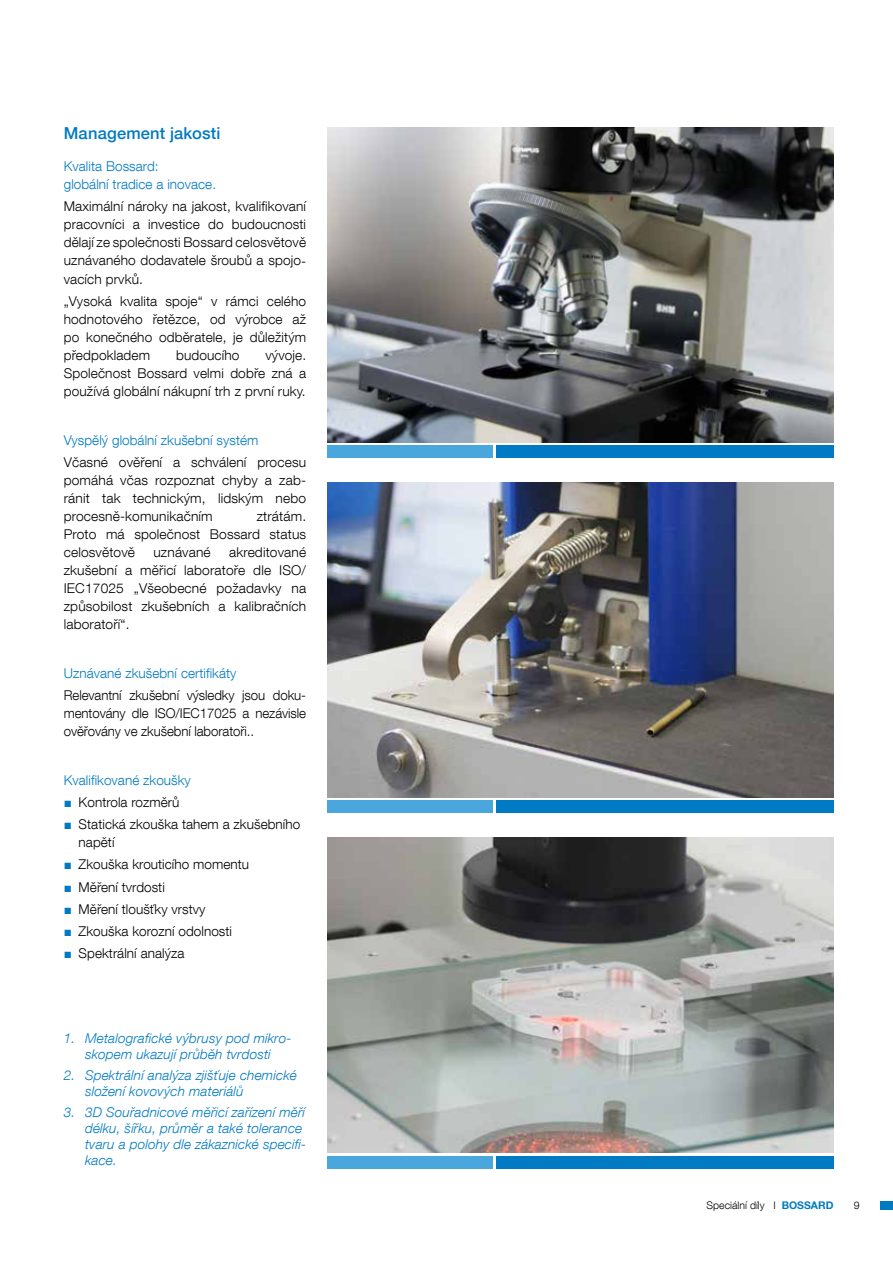
<style>
.page{position:relative;width:893px;height:1263px;background:#fff}
.page>*{position:absolute;margin:0;border:0;box-sizing:border-box;transform-origin:0 0}
.t1{font:500 16.5px "Helvetica Neue LT Com";letter-spacing:.01em;color:#007ac2}
.t2{font:300 13.5px/18px "Helvetica Neue LT Com";letter-spacing:.01em;color:#000;text-align:justify}
.t3{font:italic 300 13.5px/16.2px "Helvetica Neue LT Com";letter-spacing:.01em;color:#007ac2}
.t4{font:300 13.5px/18px "Helvetica Neue LT Com";letter-spacing:.005em;color:#007ac2}
.t5{font:300 10.5px "Helvetica Neue LT Com";color:#000}
.s1{font-family:"Book Antiqua";font-weight:400;color:#007ac2}
.s2{font-weight:700;color:#007ac2}
</style>
<div class="page">
<div style="left:880px;top:1201px;width:13px;height:9px;background:#007ac2"></div>
<img style="left:327px;top:128px;width:506px;height:314px">
<img style="left:328px;top:838px;width:505px;height:314px">
<img style="left:327px;top:483px;width:506px;height:314px">
<div style="left:496px;top:445px;width:337px;height:13px;background:#007ac2"></div>
<div style="left:496px;top:800px;width:337px;height:13px;background:#007ac2"></div>
<div style="left:496px;top:1155px;width:337px;height:13px;background:#007ac2"></div>
<div style="left:327px;top:445px;width:166px;height:13px;background:#4aa7de"></div>
<div style="left:327px;top:800px;width:166px;height:13px;background:#4aa7de"></div>
<div style="left:327px;top:1155px;width:166px;height:13px;background:#4aa7de"></div>
<p class="t1" style="left:64px;top:124px;width:158px">Management jakosti</p>
<p class="t4" style="left:64px;top:157px;width:154px">Kvalita Bossard:<br>globální tradice a inovace.</p>
<p class="t2" style="left:64px;top:197px;width:244px">Maximální nároky na jakost, kvalifikovaní pracovníci a investice do budoucnosti dělají ze společnosti Bossard celosvětově uznávaného dodavatele šroubů a spojo&shy;vacích prvků.</p>
<p class="t2" style="left:64px;top:292px;width:244px">„Vysoká kvalita spoje“ v rámci celého hodnotového řetězce, od výrobce až po konečného odběratele, je důležitým předpokladem</p>
<p class="t2" style="left:64px;top:346px;width:244px;text-indent:202px">vývoje.<br>Společnost Bossard velmi dobře zná a používá globální nákupní trh z první ruky.</p>
<p class="t4" style="left:64px;top:430px;width:196px">Vyspělý globální zkušební systém</p>
<p class="t2" style="left:64px;top:453px;width:244px">Včasné ověření a schválení procesu pomáhá včas rozpoznat chyby a zab&shy;ránit tak technickým, lidským nebo procesně-komunikačním</p>
<p class="t2" style="left:176px;top:346px;width:65px">budoucího</p>
<p class="t2" style="left:64px;top:507px;width:244px;text-indent:193px">ztrátám.<br>Proto má společnost Bossard status celosvětově</p>
<p class="t2" style="left:64px;top:543px;width:244px;text-indent:165px">akreditované zkušební a měřicí laboratoře dle ISO/ IEC17025 „Všeobecné požadavky na způsobilost zkušebních a kalibračních laboratoří“.</p>
<p class="t4" style="left:64px;top:663px;width:174px">Uznávané zkušební certifikáty</p>
<p class="t2" style="left:64px;top:686px;width:244px">Relevantní zkušební výsledky jsou doku&shy;mentovány dle ISO/IEC17025 a nezávisle ověřovány ve zkušební laboratoři..</p>
<p class="t4" style="left:64px;top:770px;width:129px">Kvalifikované zkoušky</p>
<p class="t2" style="left:64px;top:793px;width:117px"><span class="s1">■</span> Kontrola rozměrů</p>
<p class="t2" style="left:79px;top:815px;width:223px;text-indent:-15px"><span class="s1">■</span> Statická zkouška tahem a zkušebního napětí</p>
<p class="t2" style="left:64px;top:855px;width:187px"><span class="s1">■</span> Zkouška krouticího momentu</p>
<p class="t2" style="left:64px;top:877px;width:103px"><span class="s1">■</span> Měření tvrdosti</p>
<p class="t2" style="left:64px;top:900px;width:143px"><span class="s1">■</span> Měření tloušťky vrstvy</p>
<p class="t2" style="left:64px;top:922px;width:170px"><span class="s1">■</span> Zkouška korozní odolnosti</p>
<p class="t2" style="left:64px;top:944px;width:122px"><span class="s1">■</span> Spektrální analýza</p>
<p class="t2" style="left:153px;top:543px;width:59px">uznávané</p>
<p class="t3" style="left:64px;top:1030px;width:229px;text-align:center">1. Metalografické výbrusy pod mikro&shy;skopem ukazují průběh tvrdosti</p>
<p class="t3" style="left:85px;top:1067px;width:213px;text-indent:-21px">2. Spektrální analýza zjišťuje chemické složení kovových materiálů</p>
<p class="t3" style="left:85px;top:1103px;width:223px;text-indent:-21px">3. 3D Souřadnicové měřicí zařízení měří délku, šířku, průměr a také tolerance tvaru a polohy dle zákaznické specifi&shy;kace.</p>
<p class="t5" style="left:707px;top:1199px;width:128px">Speciální díly I <span class="s2">BOSSARD</span></p>
<p class="t5" style="left:854px;top:1199px;width:7px">9</p>
</div>
